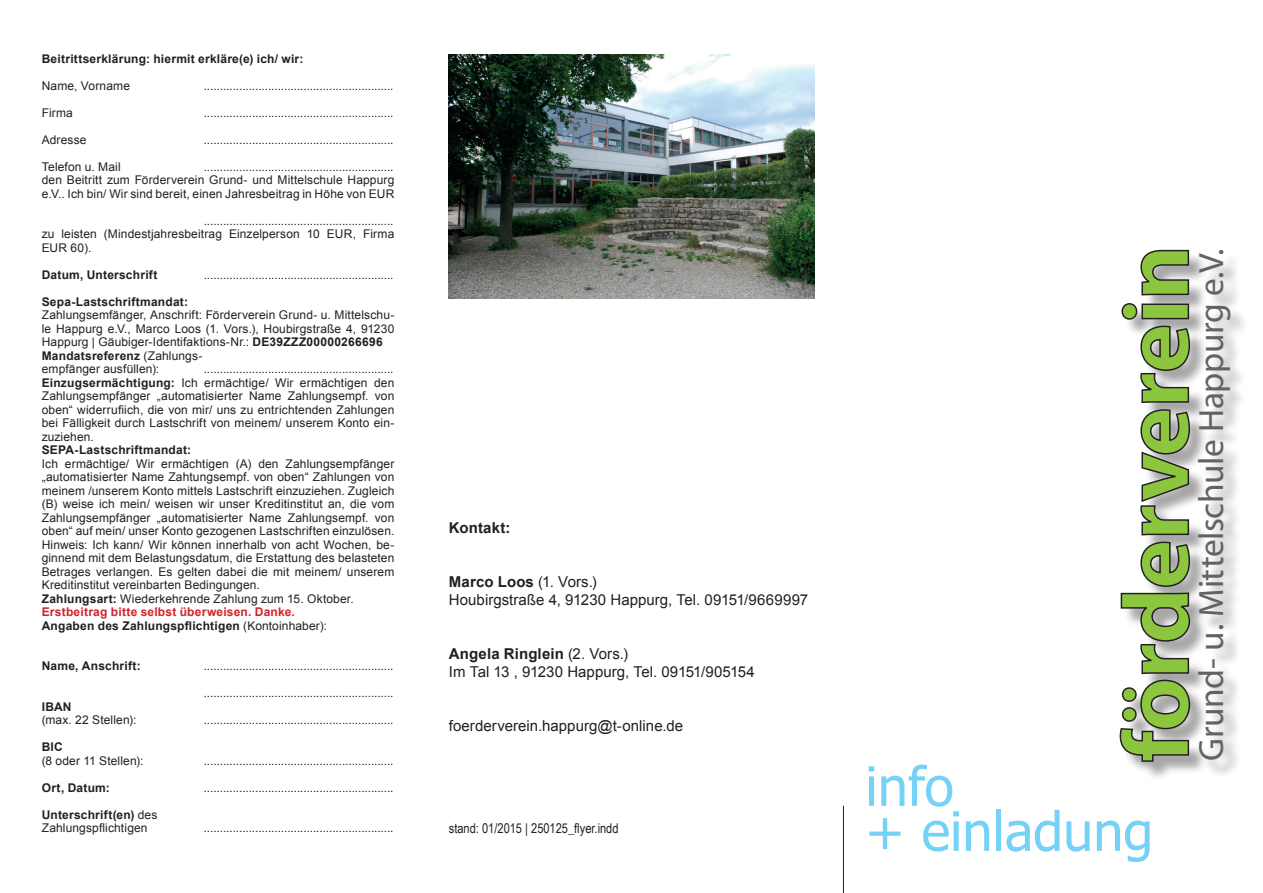
<style>
.page{position:relative;width:1263px;height:893px;background:#fff}
.page>*{position:absolute;margin:0;border:0;box-sizing:border-box;transform-origin:0 0}
.t1{font:700 94.35px "Myriad Pro";letter-spacing:-.015em;color:#8bc63e}
.t2{font:54px/45px "Tahoma";color:#75d1f6}
.t3{font:35.25px "Myriad";letter-spacing:-.01em;color:#646361}
.t4{font:15px/18px "Arial";color:#231f20}
.t5{font:700 15px "Arial";letter-spacing:.01em;color:#231f20}
.t6{font:13.5px "Arial Narrow";color:#231f20}
.t7{font:12px/13.5px "Arial";letter-spacing:.01em;color:#231f20;text-align:justify}
.t8{font:700 12px "Arial";letter-spacing:.02em;color:#231f20}
.s1{font-weight:700}
.s2{font-weight:700;color:#d1232a}
</style>
<div class="page">
<div style="left:1122px;top:252px;width:126px;height:528px;background:#231f20;opacity:.4"></div>
<svg style="left:1119px;top:302px;width:72px;height:460px"></svg>
<svg style="left:1140px;top:249px;width:50px;height:47px"></svg>
<hr style="left:843px;top:806px;width:1px;height:87px;background:#231f20">
<img style="left:449px;top:54px;width:365px;height:244px">
<p class="t8" style="left:42px;top:51px;width:263px">Beitrittserklärung: hiermit erkläre(e) ich/ wir:</p>
<p class="t7" style="left:42px;top:79px;width:90px">Name, Vorname</p>
<p class="t7" style="left:204px;top:79px;width:191px">...........................................................</p>
<p class="t7" style="left:42px;top:106px;width:33px">Firma</p>
<p class="t7" style="left:204px;top:106px;width:191px">...........................................................</p>
<p class="t7" style="left:42px;top:133px;width:46px">Adresse</p>
<p class="t7" style="left:204px;top:133px;width:191px">...........................................................</p>
<p class="t7" style="left:42px;top:160px;width:80px">Telefon u. Mail</p>
<p class="t7" style="left:42px;top:160px;width:354px;text-indent:162px">........................................................... den Beitritt zum Förderverein Grund- und Mittelschule Happurg e.V.. Ich bin/ Wir sind bereit, einen Jahresbeitrag in Höhe von EUR</p>
<p class="t7" style="left:42px;top:214px;width:354px;text-indent:162px">........................................................... zu leisten (Mindestjahresbeitrag Einzelperson 10 EUR, Firma EUR 60).</p>
<p class="t8" style="left:42px;top:267px;width:117px">Datum, Unterschrift</p>
<p class="t7" style="left:204px;top:268px;width:191px">...........................................................</p>
<p class="t8" style="left:42px;top:294px;width:148px">Sepa-Lastschriftmandat:</p>
<p class="t7" style="left:42px;top:308px;width:354px;text-align:left">Zahlungsemfänger, Anschrift: Förderverein Grund- u. Mittelschu&shy;le Happurg e.V., Marco Loos (1. Vors.), Houbirgstraße 4, 91230<br>Happurg | Gäubiger-Identifaktions-Nr.: <span class="s1">DE39ZZZ00000266696<br>Mandatsreferenz</span> (Zahlungs-<br>empfänger ausfüllen):</p>
<p class="t7" style="left:42px;top:362px;width:354px;text-indent:162px">...........................................................<br><span class="s1">Einzugsermächtigung:</span> Ich ermächtige/ Wir ermächtigen den Zahlungsempfänger „automatisierter Name Zahlungsempf. von oben“ widerrufiich, die von mir/ uns zu entrichtenden Zahlungen bei Fälligkeit durch Lastschrift von meinem/ unserem Konto ein&shy;zuziehen.</p>
<p class="t8" style="left:42px;top:442px;width:151px">SEPA-Lastschriftmandat:</p>
<p class="t7" style="left:42px;top:457px;width:354px;text-align:left">Ich ermächtige/ Wir ermächtigen (A) den Zahlungsempfänger „automatisierter Name Zahtungsempf. von oben“ Zahlungen von meinem /unserem Konto mittels Lastschrift einzuziehen. Zugleich (B) weise ich mein/ weisen wir unser Kreditinstitut an, die vom Zahlungsempfänger „automatisierter Name Zahlungsempf. von oben“ auf mein/ unser Konto gezogenen Lastschriften einzulösen.<br>Hinweis: Ich kann/ Wir können innerhalb von acht Wochen, be&shy;ginnend mit dem Belastungsdatum, die Erstattung des belasteten Betrages verlangen. Es gelten dabei die mit meinem/ unserem Kreditinstitut vereinbarten Bedingungen.<br><span class="s1">Zahlungsart:</span> Wiederkehrende Zahlung zum 15. Oktober.<br><span class="s2">Erstbeitrag bitte selbst überweisen. Danke.<br></span><span class="s1">Angaben des Zahlungspflichtigen</span> (Kontoinhaber):</p>
<p class="t8" style="left:42px;top:658px;width:100px">Name, Anschrift:</p>
<p class="t7" style="left:204px;top:659px;width:191px">...........................................................</p>
<p class="t7" style="left:204px;top:686px;width:191px">...........................................................</p>
<p class="t8" style="left:42px;top:699px;width:31px">IBAN</p>
<p class="t7" style="left:42px;top:713px;width:96px">(max. 22 Stellen):</p>
<p class="t7" style="left:204px;top:713px;width:191px">...........................................................</p>
<p class="t8" style="left:42px;top:739px;width:23px">BIC</p>
<p class="t7" style="left:42px;top:754px;width:103px">(8 oder 11 Stellen):</p>
<p class="t7" style="left:204px;top:754px;width:191px">...........................................................</p>
<p class="t8" style="left:42px;top:780px;width:70px">Ort, Datum:</p>
<p class="t7" style="left:204px;top:781px;width:191px">...........................................................</p>
<p class="t7" style="left:42px;top:808px;width:117px"><span class="s1">Unterschrift(en)</span> des<br>Zahlungspflichtigen</p>
<p class="t7" style="left:204px;top:821px;width:191px">...........................................................</p>
<p class="t5" style="left:449px;top:517px;width:63px">Kontakt:</p>
<p class="t4" style="left:449px;top:572px;width:361px"><span class="s1">Marco Loos</span> (1. Vors.)<br>Houbirgstraße 4, 91230 Happurg, Tel. 09151/9669997</p>
<p class="t4" style="left:449px;top:644px;width:307px"><span class="s1">Angela Ringlein</span> (2. Vors.)<br>Im Tal 13 , 91230 Happurg, Tel. 09151/905154</p>
<p class="t4" style="left:449px;top:716px;width:236px">foerderverein.happurg@t-online.de</p>
<p class="t6" style="left:449px;top:818px;width:171px">stand: 01/2015 | 250125_flyer.indd</p>
<h1 class="t1" style="left:1095px;top:762px;width:519px;rotate:-90deg">förderverein</h1>
<h3 class="t3" style="left:1194px;top:761px;width:514px;rotate:-90deg">Grund- u. Mittelschule Happurg e.V.</h3>
<h2 class="t2" style="left:865px;top:761px;width:289px">info<br>+ einladung</h2>
</div>
